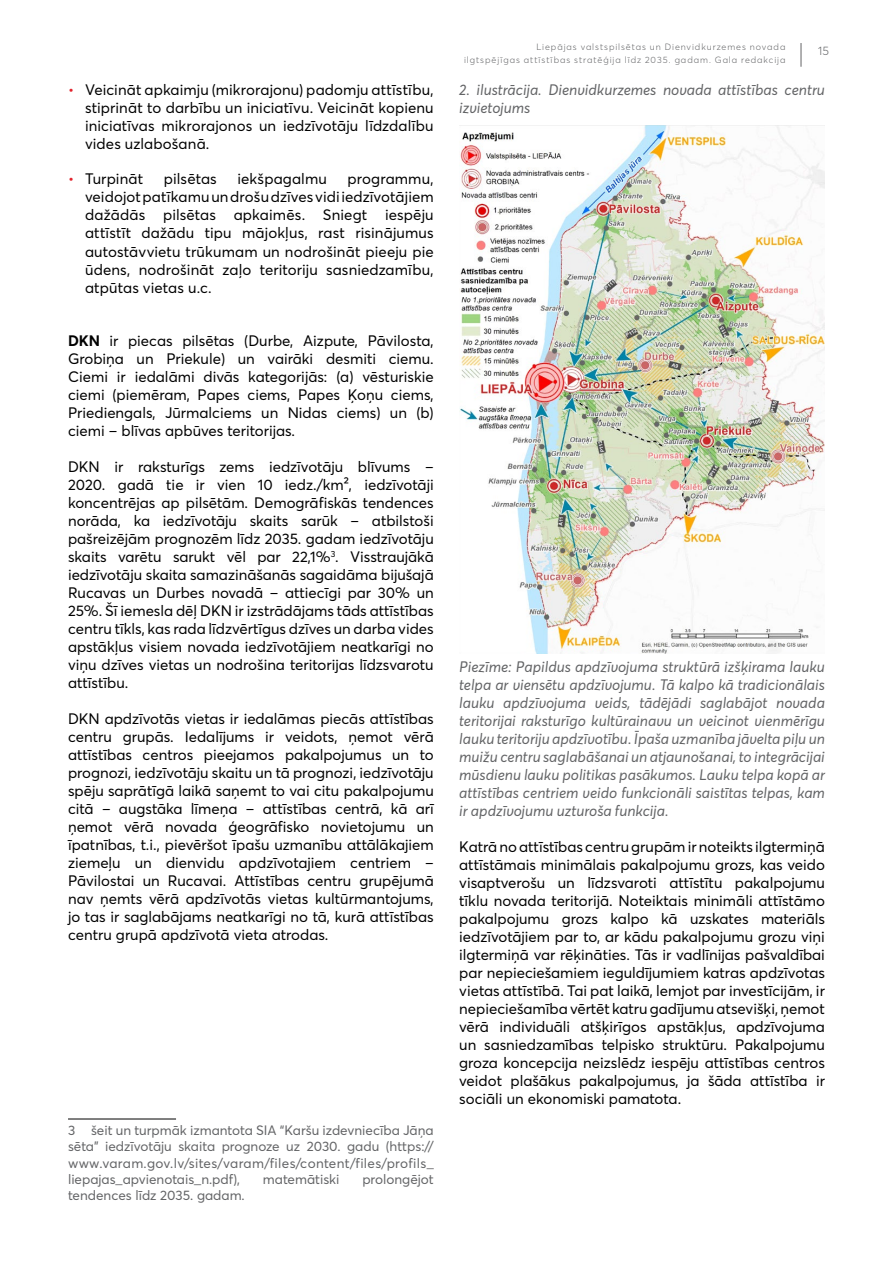
<style>
.page{position:relative;width:893px;height:1263px;background:#fff}
.page>*{position:absolute;margin:0;border:0;box-sizing:border-box;transform-origin:0 0}
.t1{font:15px/18px "Averta CY";color:#000;text-align:justify}
.t2{font:italic 15px/18px "Averta CY";color:#636466}
.t3{font:13.5px/16.2px "Averta CY";color:#636466;text-align:justify}
.t4{font:300 12px "Averta CY";color:#636466}
.t5{font:300 9px/12.3px "Averta CY";letter-spacing:.105em;color:#636466;text-align:right}
.s1{color:#e3232c}
.s2{font-weight:700}
</style>
<div class="page">
<svg style="left:801px;top:43px;width:1px;height:24px"></svg>
<hr style="left:68px;top:1119px;width:108px;height:1px;background:#000">
<img style="left:460px;top:126px;width:365px;height:527px">
<p class="t1" style="left:85px;top:81px;width:350px;text-indent:-17px"><span class="s1">•</span> Veicināt apkaimju (mikrorajonu) padomju attīstību, stiprināt to darbību un iniciatīvu. Veicināt kopienu iniciatīvas mikrorajonos un iedzīvotāju līdzdalību vides uzlabošanā.</p>
<p class="t1" style="left:68px;top:170px;width:77px"><span class="s1">•</span> Turpināt</p>
<p class="t1" style="left:164px;top:170px;width:54px">pilsētas</p>
<p class="t1" style="left:237px;top:170px;width:91px">iekšpagalmu</p>
<p class="t1" style="left:85px;top:170px;width:350px;text-indent:262px">programmu, veidojot patīkamu un drošu dzīves vidi iedzīvotājiem dažādās pilsētas apkaimēs. Sniegt iespēju attīstīt dažādu tipu mājokļus, rast risinājumus autostāvvietu trūkumam un nodrošināt pieeju pie ūdens, nodrošināt zaļo teritoriju sasniedzamību, atpūtas vietas u.c.</p>
<p class="t1" style="left:68px;top:331px;width:367px"><span class="s2">DKN</span> ir piecas pilsētas (Durbe, Aizpute, Pāvilosta, Grobiņa un Priekule) un vairāki desmiti ciemu.<br>Ciemi ir iedalāmi divās kategorijās: (a) vēsturiskie ciemi (piemēram, Papes ciems, Papes Ķoņu ciems, Priediengals, Jūrmalciems un Nidas ciems) un (b) ciemi – blīvas apbūves teritorijas.</p>
<p class="t1" style="left:68px;top:457px;width:367px">DKN ir raksturīgs zems iedzīvotāju blīvums – 2020. gadā tie ir vien 10 iedz./km², iedzīvotāji koncentrējas ap pilsētām. Demogrāfiskās tendences norāda, ka iedzīvotāju skaits sarūk – atbilstoši pašreizējām prognozēm līdz 2035. gadam iedzīvotāju skaits varētu sarukt vēl par 22,1%<sup>3</sup>. Visstraujākā iedzīvotāju skaita samazināšanās sagaidāma bijušajā Rucavas un Durbes novadā – attiecīgi par 30% un 25%. Šī iemesla dēļ DKN ir izstrādājams tāds attīstības centru tīkls, kas rada līdzvērtīgus dzīves un darba vides apstākļus visiem novada iedzīvotājiem neatkarīgi no viņu dzīves vietas un nodrošina teritorijas līdzsvarotu attīstību.</p>
<p class="t1" style="left:68px;top:709px;width:367px">DKN apdzīvotās vietas ir iedalāmas piecās attīstības centru grupās. Iedalījums ir veidots, ņemot vērā attīstības centros pieejamos pakalpojumus un to prognozi, iedzīvotāju skaitu un tā prognozi, iedzīvotāju spēju saprātīgā laikā saņemt to vai citu pakalpojumu citā – augstāka līmeņa – attīstības centrā, kā arī ņemot vērā novada ģeogrāfisko novietojumu un īpatnības, t.i., pievēršot īpašu uzmanību attālākajiem ziemeļu un dienvidu apdzīvotajiem centriem – Pāvilostai un Rucavai. Attīstības centru grupējumā nav ņemts vērā apdzīvotās vietas kultūrmantojums, jo tas ir saglabājams neatkarīgi no tā, kurā attīstības centru grupā apdzīvotā vieta atrodas.</p>
<p class="t3" style="left:68px;top:1122px;width:367px">3 šeit un turpmāk izmantota SIA “Karšu izdevniecība Jāņa sēta” iedzīvotāju skaita prognoze uz 2030. gadu (https:// www.varam.gov.lv/sites/varam/files/content/files/profils_ liepajas_apvienotais_n.pdf),</p>
<p class="t3" style="left:263px;top:1170px;width:78px">matemātiski</p>
<p class="t3" style="left:362px;top:1170px;width:73px">prolongējot</p>
<p class="t3" style="left:68px;top:1186px;width:178px">tendences līdz 2035. gadam.</p>
<p class="t5" style="left:464px;top:41px;width:323px">Liepājas valstspilsētas un Dienvidkurzemes novada<br>ilgtspējīgas attīstības stratēģija līdz 2035. gadam. Gala redakcija</p>
<p class="t4" style="left:818px;top:42px;width:12px">15</p>
<p class="t2" style="left:459px;top:81px;width:367px">2. ilustrācija. Dienvidkurzemes novada attīstības centru izvietojums</p>
<p class="t2" style="left:459px;top:657px;width:367px;text-align:justify">Piezīme: Papildus apdzīvojuma struktūrā izšķirama lauku telpa ar viensētu apdzīvojumu. Tā kalpo kā tradicionālais lauku apdzīvojuma veids, tādējādi saglabājot novada teritorijai raksturīgo kultūrainavu un veicinot vienmērīgu lauku teritoriju apdzīvotību. Īpaša uzmanība jāvelta piļu un muižu centru saglabāšanai un atjaunošanai, to integrācijai mūsdienu lauku politikas pasākumos. Lauku telpa kopā ar attīstības centriem veido funkcionāli saistītas telpas, kam ir apdzīvojumu uzturoša funkcija.</p>
<p class="t1" style="left:459px;top:837px;width:367px">Katrā no attīstības centru grupām ir noteikts ilgtermiņā attīstāmais minimālais pakalpojumu grozs, kas veido visaptverošu un līdzsvaroti attīstītu pakalpojumu tīklu novada teritorijā. Noteiktais minimāli attīstāmo pakalpojumu grozs kalpo kā uzskates materiāls iedzīvotājiem par to, ar kādu pakalpojumu grozu viņi ilgtermiņā var rēķināties. Tās ir vadlīnijas pašvaldībai par nepieciešamiem ieguldījumiem katras apdzīvotas vietas attīstībā. Tai pat laikā, lemjot par investīcijām, ir nepieciešamība vērtēt katru gadījumu atsevišķi, ņemot vērā individuāli atšķirīgos apstākļus, apdzīvojuma un sasniedzamības telpisko struktūru. Pakalpojumu groza koncepcija neizslēdz iespēju attīstības centros veidot plašākus pakalpojumus, ja šāda attīstība ir sociāli un ekonomiski pamatota.</p>
</div>
